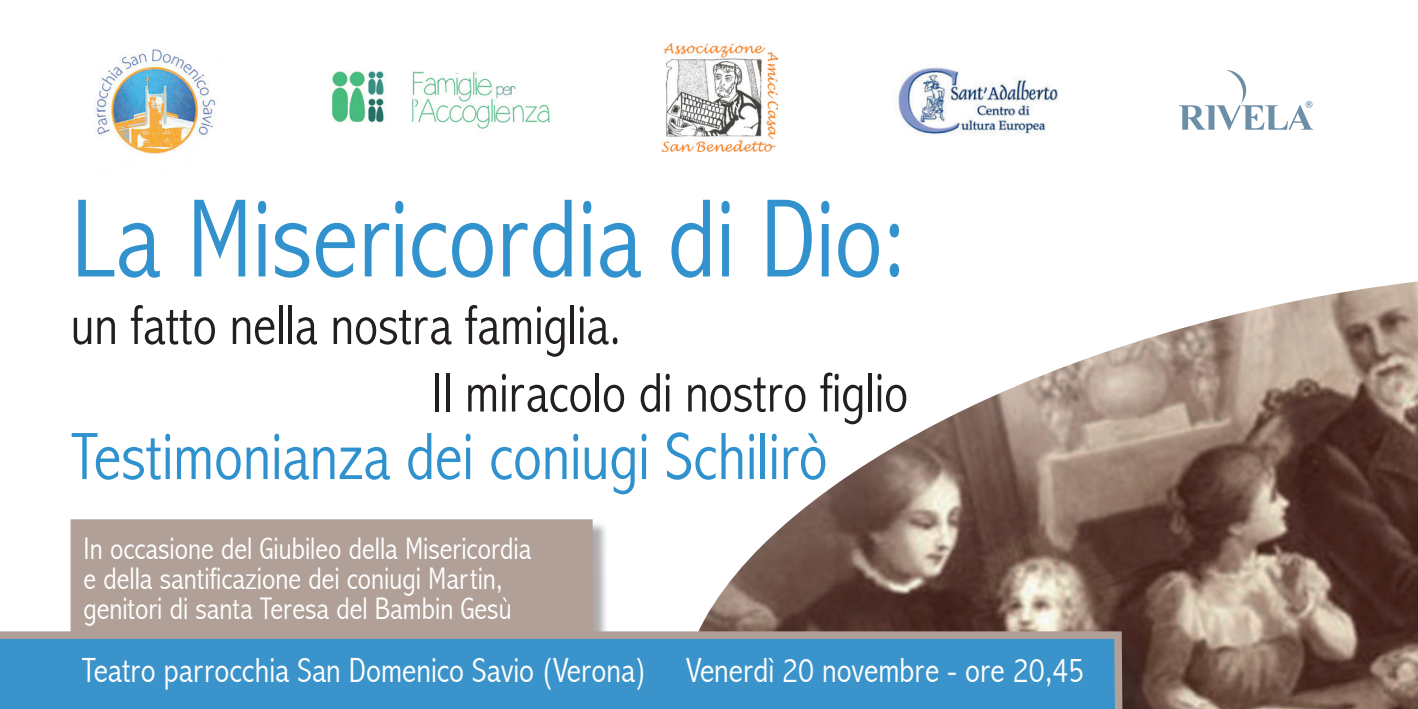
<style>
.page{position:relative;width:1418px;height:709px;background:#fff}
.page>*{position:absolute;margin:0;border:0;box-sizing:border-box;transform-origin:0 0}
.t1{font:300 condensed 112.5px "Abadi";color:#3192cd}
.t2{font:300 condensed 67.5px "Abadi";color:#2f92ce}
.t3{font:300 condensed 56.25px/67.5px "Abadi";color:#231f20}
.t4{font:300 condensed 35px "Abadi";color:#fff}
.t5{font:300 condensed 31.25px/30px "Abadi";color:#fff}
</style>
<div class="page">
<img style="left:700px;top:281px;width:717px;height:428px">
<img style="left:95px;top:49px;width:121px;height:105px">
<img style="left:332px;top:71px;width:218px;height:58px">
<img style="left:661px;top:43px;width:116px;height:108px">
<svg style="left:1178px;top:70px;width:134px;height:60px"></svg>
<img style="left:895px;top:67px;width:163px;height:67px">
<div style="left:70px;top:519px;width:524px;height:108px;background:#b0a098"></div>
<div style="left:0;top:635px;width:1158px;height:74px;background:#231f20;opacity:.37"></div>
<svg style="left:0;top:627px;width:1131px;height:82px;background:#4a93c0"></svg>
<h1 class="t1" style="left:71px;top:174px;width:836px">La Misericordia di Dio:</h1>
<h3 class="t3" style="left:432px;top:291px;width:478px;text-indent:-361px">un fatto nella nostra famiglia.<br>Il miracolo di nostro figlio</h3>
<h2 class="t2" style="left:71px;top:417px;width:758px">Testimonianza dei coniugi Schilirò</h2>
<p class="t5" style="left:84px;top:533px;width:449px">In occasione del Giubileo della Misericordia e della santificazione dei coniugi Martin, genitori di santa Teresa del Bambin Gesù</p>
<p class="t4" style="left:82px;top:650px;width:1003px">Teatro parrocchia San Domenico Savio (Verona) Venerdì 20 novembre - ore 20,45</p>
</div>
